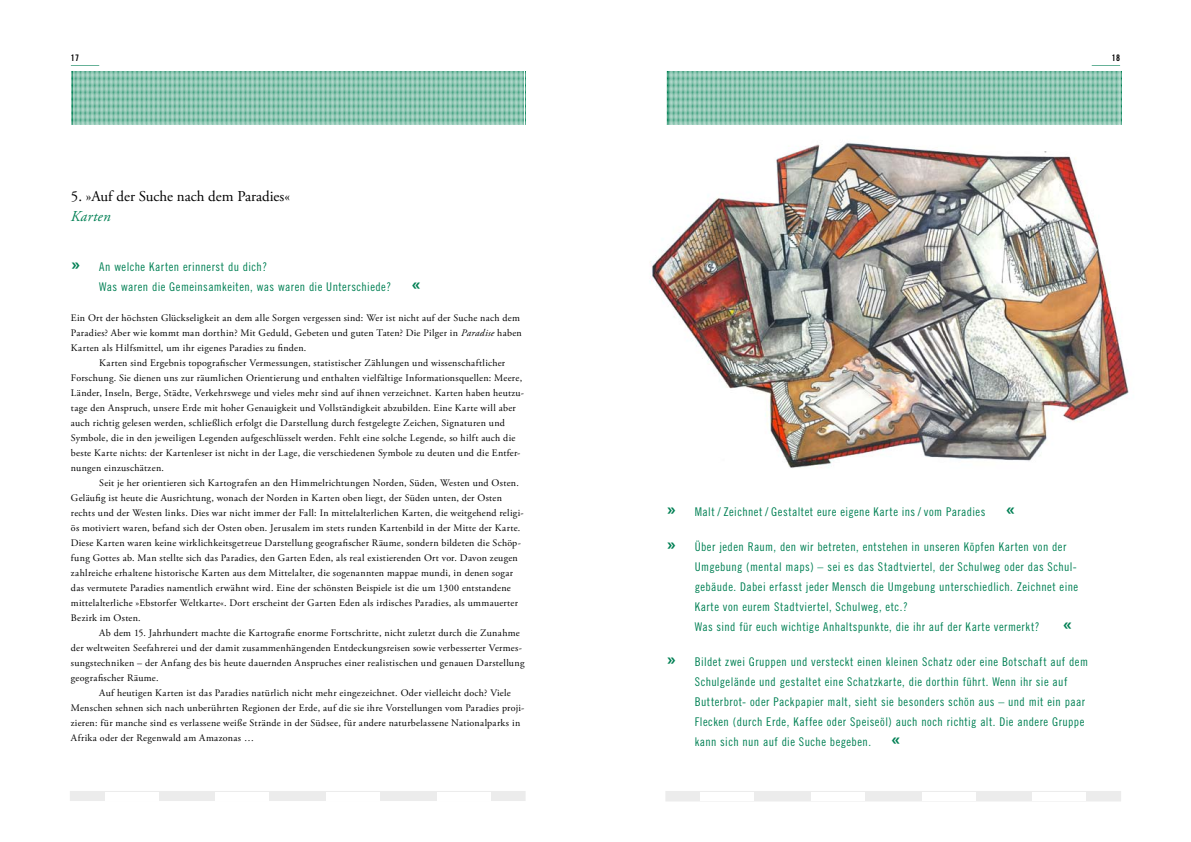
<style>
.page{position:relative;width:1191px;height:842px;background:#fff}
.page>*{position:absolute;margin:0;border:0;box-sizing:border-box;transform-origin:0 0}
.t1{font:15px "Adobe Garamond Pro";color:#000}
.t2{font:italic 15px "Adobe Garamond Pro";letter-spacing:.02em;color:#008054}
.t3{font:12px/20px "Trade Gothic Cond Eighteen";letter-spacing:.035em;color:#008054}
.t4{font:10px "Adobe Garamond Pro";letter-spacing:.03em;color:#000}
.t5{font:10px "Adobe Garamond Pro";letter-spacing:.01em;color:#000}
.t6{font:9px "Trade Gothic Bold Cond Twenty";color:#000}
.s1{font-family:"Trade Gothic Bold Cond Twenty";font-size:20px}
.s2{font-style:italic}
</style>
<div class="page">
<img style="left:650px;top:143px;width:479px;height:325px">
<svg style="left:71px;top:65px;width:455px;height:60px"></svg>
<div style="left:70px;top:791px;width:455px;height:10px;background:#ececec;border:2px solid #ececec"></div>
<div style="left:105px;top:792px;width:54px;height:8px;background:#fff"></div>
<div style="left:215px;top:792px;width:54px;height:8px;background:#fff"></div>
<div style="left:326px;top:792px;width:54px;height:8px;background:#fff"></div>
<div style="left:437px;top:792px;width:53px;height:8px;background:#fff"></div>
<svg style="left:667px;top:65px;width:454px;height:60px"></svg>
<div style="left:665px;top:791px;width:456px;height:10px;background:#ececec;border:2px solid #ececec"></div>
<div style="left:700px;top:792px;width:54px;height:8px;background:#fff"></div>
<div style="left:811px;top:792px;width:54px;height:8px;background:#fff"></div>
<div style="left:921px;top:792px;width:54px;height:8px;background:#fff"></div>
<div style="left:1032px;top:792px;width:54px;height:8px;background:#fff"></div>
<p class="t6" style="left:71px;top:53px;width:10px">17</p>
<p class="t6" style="left:1111px;top:53px;width:10px">18</p>
<h1 class="t1" style="left:71px;top:187px;width:221px">5. »Auf der Suche nach dem Paradies«</h1>
<h1 class="t2" style="left:71px;top:207px;width:41px">Karten</h1>
<p class="t3" style="left:99px;top:257px;width:323px;text-indent:-28px"><span class="s1">»</span> An welche Karten erinnerst du dich?<br>Was waren die Gemeinsamkeiten, was waren die Unterschiede? <span class="s1">«</span></p>
<p class="t4" style="left:71px;top:312px;width:450px">Ein Ort der höchsten Glückseligkeit an dem alle Sorgen vergessen sind: Wer ist nicht auf der Suche nach dem</p>
<p class="t4" style="left:71px;top:327px;width:452px">Paradies? Aber wie kommt man dorthin? Mit Geduld, Gebeten und guten Taten? Die Pilger in <span class="s2">Paradise</span> haben</p>
<p class="t4" style="left:71px;top:342px;width:237px">Karten als Hilfsmittel, um ihr eigenes Paradies zu finden.</p>
<p class="t4" style="left:99px;top:357px;width:407px">Karten sind Ergebnis topografischer Vermessungen, statistischer Zählungen und wissenschaftlicher</p>
<p class="t4" style="left:71px;top:372px;width:453px">Forschung. Sie dienen uns zur räumlichen Orientierung und enthalten vielfältige Informationsquellen: Meere,</p>
<p class="t4" style="left:71px;top:387px;width:454px">Länder, Inseln, Berge, Städte, Verkehrswege und vieles mehr sind auf ihnen verzeichnet. Karten haben heutzu-</p>
<p class="t4" style="left:71px;top:402px;width:446px">tage den Anspruch, unsere Erde mit hoher Genauigkeit und Vollständigkeit abzubilden. Eine Karte will aber</p>
<p class="t4" style="left:71px;top:417px;width:435px">auch richtig gelesen werden, schließlich erfolgt die Darstellung durch festgelegte Zeichen, Signaturen und</p>
<p class="t4" style="left:71px;top:432px;width:446px">Symbole, die in den jeweiligen Legenden aufgeschlüsselt werden. Fehlt eine solche Legende, so hilft auch die</p>
<p class="t4" style="left:71px;top:447px;width:451px">beste Karte nichts: der Kartenleser ist nicht in der Lage, die verschiedenen Symbole zu deuten und die Entfer-</p>
<p class="t4" style="left:71px;top:462px;width:95px">nungen einzuschätzen.</p>
<p class="t4" style="left:99px;top:477px;width:421px">Seit je her orientieren sich Kartografen an den Himmelrichtungen Norden, Süden, Westen und Osten.</p>
<p class="t4" style="left:71px;top:492px;width:432px">Geläufig ist heute die Ausrichtung, wonach der Norden in Karten oben liegt, der Süden unten, der Osten</p>
<p class="t4" style="left:71px;top:507px;width:454px">rechts und der Westen links. Dies war nicht immer der Fall: In mittelalterlichen Karten, die weitgehend religi-</p>
<p class="t4" style="left:71px;top:522px;width:451px">ös motiviert waren, befand sich der Osten oben. Jerusalem im stets runden Kartenbild in der Mitte der Karte.</p>
<p class="t4" style="left:71px;top:537px;width:451px">Diese Karten waren keine wirklichkeitsgetreue Darstellung geografischer Räume, sondern bildeten die Schöp-</p>
<p class="t4" style="left:71px;top:552px;width:448px">fung Gottes ab. Man stellte sich das Paradies, den Garten Eden, als real existierenden Ort vor. Davon zeugen</p>
<p class="t4" style="left:71px;top:567px;width:444px">zahlreiche erhaltene historische Karten aus dem Mittelalter, die sogenannten mappae mundi, in denen sogar</p>
<p class="t4" style="left:71px;top:582px;width:441px">das vermutete Paradies namentlich erwähnt wird. Eine der schönsten Beispiele ist die um 1300 entstandene</p>
<p class="t4" style="left:71px;top:597px;width:448px">mittelalterliche »Ebstorfer Weltkarte«. Dort erscheint der Garten Eden als irdisches Paradies, als ummauerter</p>
<p class="t4" style="left:71px;top:612px;width:71px">Bezirk im Osten.</p>
<p class="t4" style="left:99px;top:627px;width:422px">Ab dem 15. Jahrhundert machte die Kartografie enorme Fortschritte, nicht zuletzt durch die Zunahme</p>
<p class="t4" style="left:71px;top:642px;width:452px">der weltweiten Seefahrerei und der damit zusammenhängenden Entdeckungsreisen sowie verbesserter Vermes-</p>
<p class="t4" style="left:71px;top:657px;width:455px">sungstechniken – der Anfang des bis heute dauernden Anspruches einer realistischen und genauen Darstellung</p>
<p class="t4" style="left:71px;top:672px;width:89px">geografischer Räume.</p>
<p class="t4" style="left:99px;top:687px;width:413px">Auf heutigen Karten ist das Paradies natürlich nicht mehr eingezeichnet. Oder vielleicht doch? Viele</p>
<p class="t5" style="left:71px;top:702px;width:455px">Menschen sehnen sich nach unberührten Regionen der Erde, auf die sie ihre Vorstellungen vom Paradies proji-</p>
<p class="t4" style="left:71px;top:717px;width:451px">zieren: für manche sind es verlassene weiße Strände in der Südsee, für andere naturbelassene Nationalparks in</p>
<p class="t4" style="left:71px;top:732px;width:185px">Afrika oder der Regenwald am Amazonas …</p>
<p class="t3" style="left:666px;top:502px;width:350px"><span class="s1">»</span> Malt / Zeichnet / Gestaltet eure eigene Karte ins / vom Paradies <span class="s1">«</span></p>
<p class="t3" style="left:694px;top:537px;width:385px;text-indent:-28px"><span class="s1">»</span> Über jeden Raum, den wir betreten, entstehen in unseren Köpfen Karten von der Umgebung (mental maps) – sei es das Stadtviertel, der Schulweg oder das Schul&shy;gebäude. Dabei erfasst jeder Mensch die Umgebung unterschiedlich. Zeichnet eine Karte von eurem Stadtviertel, Schulweg, etc.?<br>Was sind für euch wichtige Anhaltspunkte, die ihr auf der Karte vermerkt? <span class="s1">«</span></p>
<p class="t3" style="left:694px;top:652px;width:395px;text-indent:-28px"><span class="s1">»</span> Bildet zwei Gruppen und versteckt einen kleinen Schatz oder eine Botschaft auf dem Schulgelände und gestaltet eine Schatzkarte, die dorthin führt. Wenn ihr sie auf Butterbrot- oder Packpapier malt, sieht sie besonders schön aus – und mit ein paar Flecken (durch Erde, Kaffee oder Speiseöl) auch noch richtig alt. Die andere Gruppe kann sich nun auf die Suche begeben. <span class="s1">«</span></p>
</div>
